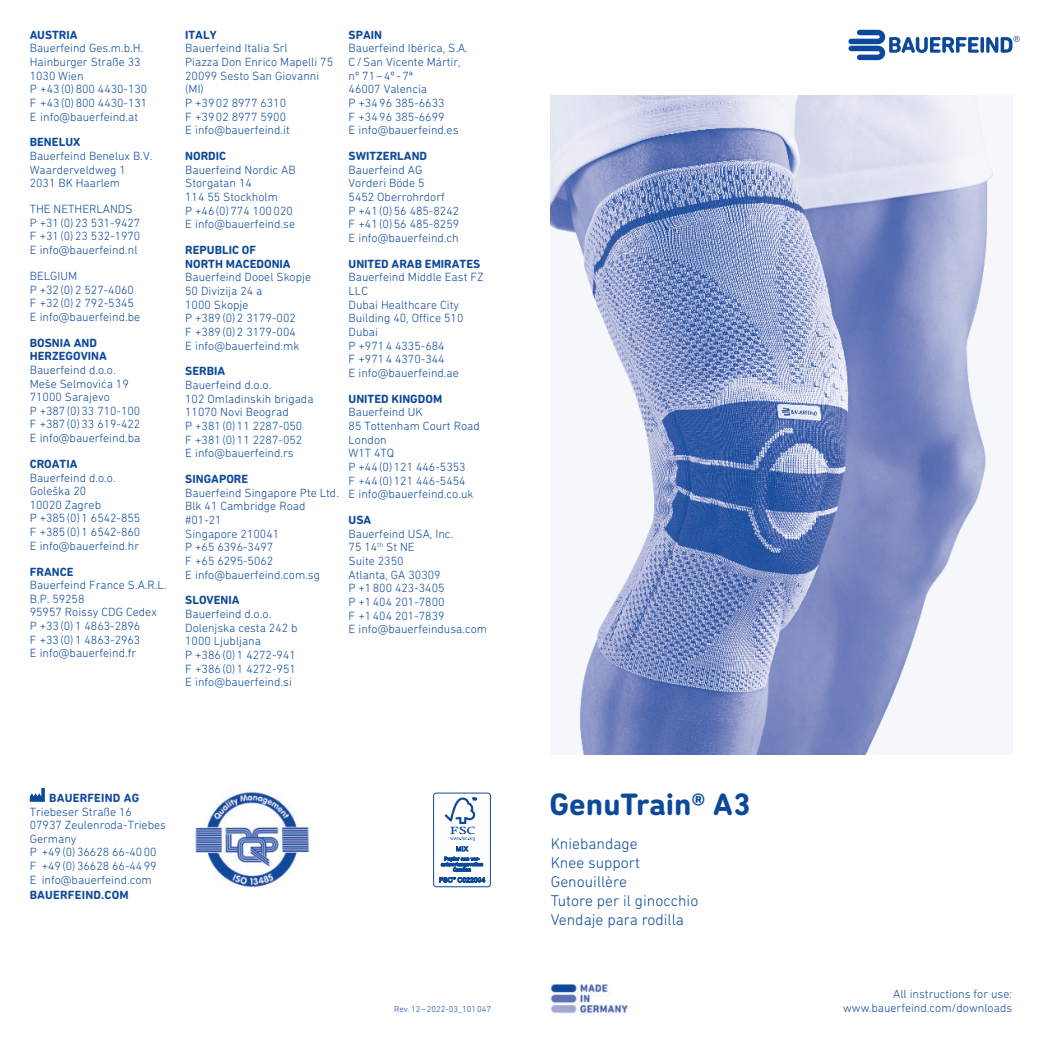
<style>
.page{position:relative;width:1042px;height:1042px;background:#fff}
.page>*{position:absolute;margin:0;border:0;box-sizing:border-box;transform-origin:0 0}
.t1{font:700 31.5px "DIN Next Rounded LT Pro";color:#0d499a}
.t2{font:300 15.75px/18.9px "DIN Next Rounded LT Pro";color:#0d499a}
.t3{font:300 12.08px/13.7px "DIN Next Rounded LT Pro";color:#0d499a}
.t4{font:700 12.08px/13.7px "DIN Next Rounded LT Pro";color:#0d499a}
.t5{font:300 8.75px "DIN Next Rounded LT Pro";color:#0d499a}
</style>
<div class="page">
<img style="left:550px;top:984px;width:78px;height:31px">
<svg style="left:980px;top:37px;width:4px;height:16px"></svg>
<svg style="left:986px;top:36px;width:33px;height:17px"></svg>
<svg style="left:848px;top:30px;width:131px;height:30px"></svg>
<svg style="left:551px;top:95px;width:442px;height:659px"></svg>
<svg style="left:29px;top:787px;width:16px;height:15px"></svg>
<img style="left:195px;top:790px;width:116px;height:98px">
<div style="left:433px;top:793px;width:58px;height:94px;border:1px solid #0d499a;border-radius:3px"></div>
<svg style="left:439px;top:797px;width:46px;height:85px"></svg>
<p class="t4" style="left:30px;top:28px;width:49px">AUSTRIA</p>
<p class="t3" style="left:30px;top:41px;width:119px">Bauerfeind Ges.m.b.H.<br>Hainburger Straße 33<br>1030 Wien<br>P +43 (0) 800 4430-130<br>F +43 (0) 800 4430-131<br>E info@bauerfeind.at</p>
<p class="t4" style="left:30px;top:136px;width:52px">BENELUX</p>
<p class="t3" style="left:30px;top:149px;width:124px">Bauerfeind Benelux B.V.<br>Waarderveldweg 1<br>2031 BK Haarlem</p>
<p class="t3" style="left:30px;top:202px;width:112px">THE NETHERLANDS<br>P +31 (0) 23 531-9427<br>F +31 (0) 23 532-1970<br>E info@bauerfeind.nl</p>
<p class="t3" style="left:30px;top:269px;width:112px">BELGIUM<br>P +32 (0) 2 527-4060<br>F +32 (0) 2 792-5345<br>E info@bauerfeind.be</p>
<p class="t4" style="left:30px;top:336px;width:79px">BOSNIA AND<br>HERZEGOVINA</p>
<p class="t3" style="left:30px;top:363px;width:112px">Bauerfeind d.o.o.<br>Meše Selmovića 19<br>71000 Sarajevo<br>P +387 (0) 33 710-100<br>F +387 (0) 33 619-422<br>E info@bauerfeind.ba</p>
<p class="t4" style="left:30px;top:457px;width:49px">CROATIA</p>
<p class="t3" style="left:30px;top:470px;width:112px">Bauerfeind d.o.o.<br>Goleška 20<br>10020 Zagreb<br>P +385 (0) 1 6542-855<br>F +385 (0) 1 6542-860<br>E info@bauerfeind.hr</p>
<p class="t4" style="left:30px;top:564px;width:45px">FRANCE</p>
<p class="t3" style="left:30px;top:578px;width:138px">Bauerfeind France S.A.R.L.<br>B.P. 59258<br>95957 Roissy CDG Cedex<br>P +33 (0) 1 4863-2896<br>F +33 (0) 1 4863-2963<br>E info@bauerfeind.fr</p>
<p class="t4" style="left:185px;top:28px;width:33px">ITALY</p>
<p class="t3" style="left:185px;top:41px;width:149px">Bauerfeind Italia Srl<br>Piazza Don Enrico Mapelli 75<br>20099 Sesto San Giovanni (MI)<br>P +39 02 8977 6310<br>F +39 02 8977 5900<br>E info@bauerfeind.it</p>
<p class="t4" style="left:185px;top:149px;width:42px">NORDIC</p>
<p class="t3" style="left:185px;top:163px;width:112px">Bauerfeind Nordic AB<br>Storgatan 14<br>114 55 Stockholm<br>P +46 (0) 774 100 020<br>E info@bauerfeind.se</p>
<p class="t4" style="left:185px;top:243px;width:107px">REPUBLIC OF<br>NORTH MACEDONIA</p>
<p class="t3" style="left:185px;top:270px;width:127px">Bauerfeind Dooel Skopje<br>50 Divizija 24 a<br>1000 Skopje<br>P +389 (0) 2 3179-002<br>F +389 (0) 2 3179-004<br>E info@bauerfeind.mk</p>
<p class="t4" style="left:185px;top:364px;width:42px">SERBIA</p>
<p class="t3" style="left:185px;top:378px;width:130px">Bauerfeind d.o.o.<br>102 Omladinskih brigada<br>11070 Novi Beograd<br>P +381 (0) 11 2287-050<br>F +381 (0) 11 2287-052<br>E info@bauerfeind.rs</p>
<p class="t4" style="left:185px;top:472px;width:65px">SINGAPORE</p>
<p class="t3" style="left:185px;top:485px;width:155px">Bauerfeind Singapore Pte Ltd.<br>Blk 41 Cambridge Road #01-21<br>Singapore 210041<br>P +65 6396-3497<br>F +65 6295-5062<br>E info@bauerfeind.com.sg</p>
<p class="t4" style="left:185px;top:593px;width:56px">SLOVENIA</p>
<p class="t3" style="left:185px;top:607px;width:114px">Bauerfeind d.o.o.<br>Dolenjska cesta 242 b<br>1000 Ljubljana<br>P +386 (0) 1 4272-941<br>F +386 (0) 1 4272-951<br>E info@bauerfeind.si</p>
<p class="t4" style="left:348px;top:28px;width:35px">SPAIN</p>
<p class="t3" style="left:348px;top:41px;width:121px">Bauerfeind Ibérica, S.A.<br>C / San Vicente Mártir, nº 71 – 4º - 7ª<br>46007 Valencia<br>P +34 96 385-6633<br>F +34 96 385-6699<br>E info@bauerfeind.es</p>
<p class="t4" style="left:348px;top:149px;width:80px">SWITZERLAND</p>
<p class="t3" style="left:348px;top:163px;width:112px">Bauerfeind AG<br>Vorderi Böde 5<br>5452 Oberrohrdorf<br>P +41 (0) 56 485-8242<br>F +41 (0) 56 485-8259<br>E info@bauerfeind.ch</p>
<p class="t4" style="left:348px;top:257px;width:133px">UNITED ARAB EMIRATES</p>
<p class="t3" style="left:348px;top:270px;width:136px">Bauerfeind Middle East FZ<br>LLC<br>Dubai Healthcare City<br>Building 40, Office 510<br>Dubai<br>P +971 4 4335-684<br>F +971 4 4370-344<br>E info@bauerfeind.ae</p>
<p class="t4" style="left:348px;top:392px;width:95px">UNITED KINGDOM</p>
<p class="t3" style="left:348px;top:405px;width:133px">Bauerfeind UK<br>85 Tottenham Court Road<br>London<br>W1T 4TQ<br>P +44 (0) 121 446-5353<br>F +44 (0) 121 446-5454<br>E info@bauerfeind.co.uk</p>
<p class="t4" style="left:348px;top:513px;width:24px">USA</p>
<p class="t3" style="left:348px;top:526px;width:140px">Bauerfeind USA, Inc.<br>75 14<sup>th</sup> St NE<br>Suite 2350<br>Atlanta, GA 30309<br>P +1 800 423-3405<br>P +1 404 201-7800<br>F +1 404 201-7839<br>E info@bauerfeindusa.com</p>
<p class="t4" style="left:49px;top:791px;width:92px">BAUERFEIND AG</p>
<p class="t3" style="left:30px;top:804px;width:138px">Triebeser Straße 16<br>07937 Zeulenroda-Triebes<br>Germany<br>P +49 (0) 36628 66-40 00<br>F +49 (0) 36628 66-44 99<br>E info@bauerfeind.com</p>
<p class="t4" style="left:30px;top:888px;width:100px">BAUERFEIND.COM</p>
<p class="t5" style="left:394px;top:1004px;width:99px">Rev. 12 – 2022-03_101 047</p>
<h1 class="t1" style="left:549px;top:786px;width:203px">GenuTrain® A3</h1>
<h2 class="t2" style="left:551px;top:834px;width:149px">Kniebandage<br>Knee support<br>Genouillère<br>Tutore per il ginocchio<br>Vendaje para rodilla</h2>
<p class="t3" style="left:843px;top:987px;width:171px;text-align:right">All instructions for use: www.bauerfeind.com/downloads</p>
</div>
